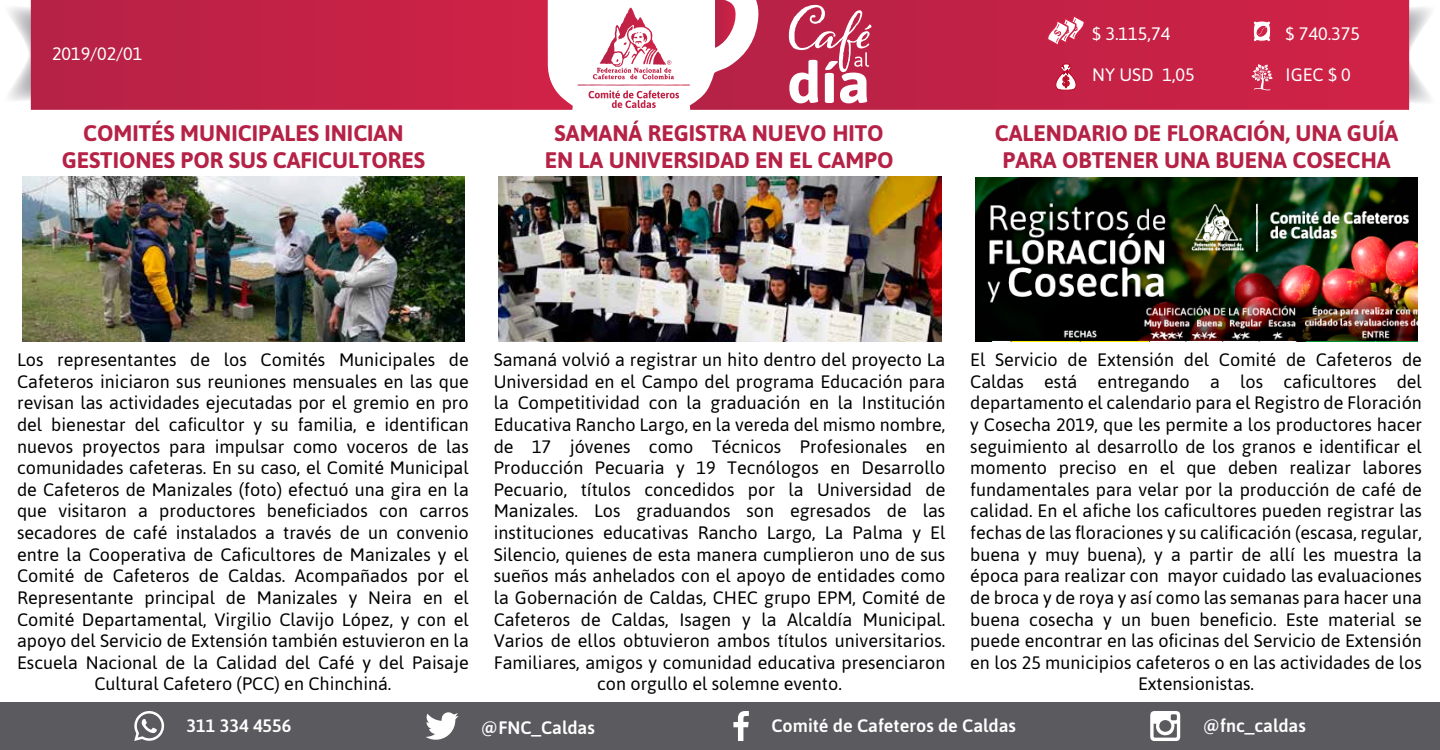
<style>
.page{position:relative;width:1440px;height:750px;background:#fff}
.page>*{position:absolute;margin:0;border:0;box-sizing:border-box;transform-origin:0 0}
.t1{font:700 22.5px/27px "Asap";color:#b52246;text-align:center}
.t2{font:18px/21.6px "Asap";color:#000;text-align:center}
.t3{font:500 18px "Asap";color:#fff}
.t4{font:18px "Asap";color:#fff}
</style>
<div class="page">
<svg style="left:9px;top:4px;width:22px;height:99px"></svg>
<svg style="left:1409px;top:4px;width:22px;height:101px"></svg>
<svg style="left:31px;top:0;width:542px;height:110px;background:#c42a4d"></svg>
<svg style="left:690px;top:0;width:719px;height:110px;background:#c82f51"></svg>
<svg style="left:577px;top:8px;width:113px;height:100px"></svg>
<div style="left:0;top:702px;width:1440px;height:48px;background:#5b5b5f"></div>
<svg style="left:426px;top:712px;width:32px;height:28px"></svg>
<svg style="left:733px;top:711px;width:16px;height:30px"></svg>
<svg style="left:1150px;top:711px;width:30px;height:30px"></svg>
<svg style="left:134px;top:711px;width:30px;height:30px"></svg>
<svg style="left:789px;top:5px;width:82px;height:98px"></svg>
<img style="left:499px;top:176px;width:442px;height:165px">
<img style="left:975px;top:178px;width:443px;height:163px">
<img style="left:22px;top:176px;width:443px;height:165px">
<svg style="left:1253px;top:20px;width:18px;height:22px"></svg>
<svg style="left:1055px;top:64px;width:21px;height:28px"></svg>
<svg style="left:1047px;top:15px;width:38px;height:31px"></svg>
<svg style="left:1251px;top:64px;width:22px;height:26px"></svg>
<p class="t4" style="left:52px;top:42px;width:92px">2019/02/01</p>
<p class="t1" style="left:62px;top:119px;width:365px">COMITÉS MUNICIPALES INICIAN<br>GESTIONES POR SUS CAFICULTORES</p>
<p class="t4" style="left:1092px;top:22px;width:80px">$ 3.115,74</p>
<p class="t4" style="left:1092px;top:62px;width:104px">NY USD 1,05</p>
<p class="t4" style="left:1286px;top:22px;width:76px">$ 740.375</p>
<p class="t4" style="left:1286px;top:62px;width:67px">IGEC $ 0</p>
<p class="t1" style="left:545px;top:119px;width:350px">SAMANÁ REGISTRA NUEVO HITO<br>EN LA UNIVERSIDAD EN EL CAMPO</p>
<p class="t1" style="left:995px;top:119px;width:405px">CALENDARIO DE FLORACIÓN, UNA GUÍA<br>PARA OBTENER UNA BUENA COSECHA</p>
<p class="t2" style="left:17px;top:348px;width:453px">Los representantes de los Comités Municipales de Cafeteros iniciaron sus reuniones mensuales en las que revisan las actividades ejecutadas por el gremio en pro del bienestar del caficultor y su familia, e identifican nuevos proyectos para impulsar como voceros de las comunidades cafeteras. En su caso, el Comité Municipal de Cafeteros de Manizales (foto) efectuó una gira en la que visitaron a productores beneficiados con carros secadores de café instalados a través de un convenio entre la Cooperativa de Caficultores de Manizales y el Comité de Cafeteros de Caldas. Acompañados por el Representante principal de Manizales y Neira en el Comité Departamental, Virgilio Clavijo López, y con el apoyo del Servicio de Extensión también estuvieron en la Escuela Nacional de la Calidad del Café y del Paisaje Cultural Cafetero (PCC) en Chinchiná.</p>
<p class="t2" style="left:494px;top:348px;width:453px">Samaná volvió a registrar un hito dentro del proyecto La Universidad en el Campo del programa Educación para la Competitividad con la graduación en la Institución Educativa Rancho Largo, en la vereda del mismo nombre, de 17 jóvenes como Técnicos Profesionales en Producción Pecuaria y 19 Tecnólogos en Desarrollo Pecuario, títulos concedidos por la Universidad de Manizales. Los graduandos son egresados de las instituciones educativas Rancho Largo, La Palma y El Silencio, quienes de esta manera cumplieron uno de sus sueños más anhelados con el apoyo de entidades como la Gobernación de Caldas, CHEC grupo EPM, Comité de Cafeteros de Caldas, Isagen y la Alcaldía Municipal.<br>Varios de ellos obtuvieron ambos títulos universitarios.<br>Familiares, amigos y comunidad educativa presenciaron con orgullo el solemne evento.</p>
<p class="t2" style="left:970px;top:348px;width:453px">El Servicio de Extensión del Comité de Cafeteros de Caldas está entregando a los caficultores del departamento el calendario para el Registro de Floración y Cosecha 2019, que les permite a los productores hacer seguimiento al desarrollo de los granos e identificar el momento preciso en el que deben realizar labores fundamentales para velar por la producción de café de calidad. En el afiche los caficultores pueden registrar las fechas de las floraciones y su calificación (escasa, regular, buena y muy buena), y a partir de allí les muestra la época para realizar con mayor cuidado las evaluaciones de broca y de roya y así como las semanas para hacer una buena cosecha y un buen beneficio. Este material se puede encontrar en las oficinas del Servicio de Extensión en los 25 municipios cafeteros o en las actividades de los Extensionistas.</p>
<p class="t3" style="left:187px;top:713px;width:106px">311 334 4556</p>
<p class="t3" style="left:481px;top:715px;width:115px">@FNC_Caldas</p>
<p class="t3" style="left:771px;top:714px;width:246px">Comité de Cafeteros de Caldas</p>
<p class="t3" style="left:1203px;top:713px;width:105px">@fnc_caldas</p>
</div>
